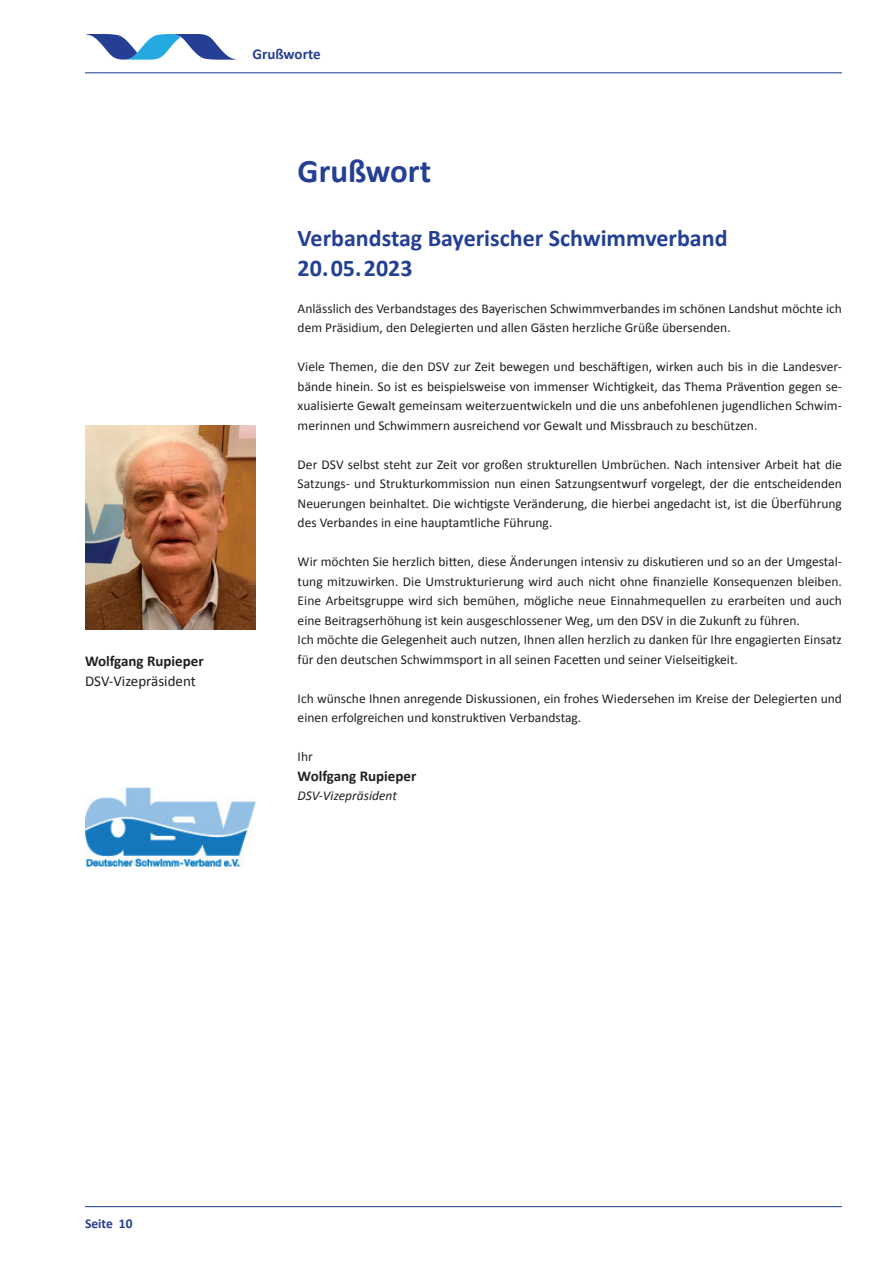
<style>
.page{position:relative;width:893px;height:1263px;background:#fff}
.page>*{position:absolute;margin:0;border:0;box-sizing:border-box;transform-origin:0 0}
.t1{font:700 33px "Calibri";color:#243f94}
.t2{font:700 24px/30px "Calibri";color:#243f94}
.t3{font:700 15px "Calibri";color:#231f20}
.t4{font:15px "Calibri";color:#231f20}
.t5{font:700 15px "Calibri";color:#243f94}
.t6{font:13.5px/19.5px "Calibri";color:#231f20}
.t7{font:italic 13.5px "Calibri";color:#231f20}
.t8{font:700 13.5px "Calibri";color:#243f94}
</style>
<div class="page">
<svg style="left:86px;top:34px;width:150px;height:26px"></svg>
<hr style="left:85px;top:1206px;width:757px;height:1px;background:#243f94">
<hr style="left:85px;top:72px;width:757px;height:1px;background:#243f94">
<img style="left:85px;top:425px;width:170px;height:204px">
<img style="left:85px;top:787px;width:170px;height:79px">
<p class="t3" style="left:85px;top:651px;width:120px">Wolfgang Rupieper</p>
<p class="t4" style="left:85px;top:671px;width:112px">DSV-Vizepräsident</p>
<p class="t5" style="left:253px;top:45px;width:70px">Grußworte</p>
<h1 class="t1" style="left:298px;top:150px;width:135px">Grußwort</h1>
<h2 class="t2" style="left:298px;top:223px;width:431px">Verbandstag Bayerischer Schwimmverband<br>20.05.2023</h2>
<p class="t6" style="left:298px;top:298px;width:546px">Anlässlich des Verbandstages des Bayerischen Schwimmverbandes im schönen Landshut möchte ich dem Präsidium, den Delegierten und allen Gästen herzliche Grüße übersenden.</p>
<p class="t6" style="left:298px;top:357px;width:546px;text-align:justify">Viele Themen, die den DSV zur Zeit bewegen und beschäftigen, wirken auch bis in die Landesver&shy;bände hinein. So ist es beispielsweise von immenser Wichtigkeit, das Thema Prävention gegen se&shy;xualisierte Gewalt gemeinsam weiterzuentwickeln und die uns anbefohlenen jugendlichen Schwim&shy;merinnen und Schwimmern ausreichend vor Gewalt und Missbrauch zu beschützen.</p>
<p class="t6" style="left:298px;top:454px;width:546px;text-align:justify">Der DSV selbst steht zur Zeit vor großen strukturellen Umbrüchen. Nach intensiver Arbeit hat die Satzungs- und Strukturkommission nun einen Satzungsentwurf vorgelegt, der die entscheidenden Neuerungen beinhaltet. Die wichtigste Veränderung, die hierbei angedacht ist, ist die Überführung des Verbandes in eine hauptamtliche Führung.</p>
<p class="t6" style="left:298px;top:552px;width:546px">Wir möchten Sie herzlich bitten, diese Änderungen intensiv zu diskutieren und so an der Umgestal&shy;tung mitzuwirken. Die Umstrukturierung wird auch nicht ohne finanzielle Konsequenzen bleiben.<br>Eine Arbeitsgruppe wird sich bemühen, mögliche neue Einnahmequellen zu erarbeiten und auch eine Beitragserhöhung ist kein ausgeschlossener Weg, um den DSV in die Zukunft zu führen.<br>Ich möchte die Gelegenheit auch nutzen, Ihnen allen herzlich zu danken für Ihre engagierten Einsatz für den deutschen Schwimmsport in all seinen Facetten und seiner Vielseitigkeit.</p>
<p class="t6" style="left:298px;top:688px;width:546px">Ich wünsche Ihnen anregende Diskussionen, ein frohes Wiedersehen im Kreise der Delegierten und einen erfolgreichen und konstruktiven Verbandstag.</p>
<p class="t6" style="left:298px;top:747px;width:17px">Ihr</p>
<p class="t3" style="left:298px;top:766px;width:120px">Wolfgang Rupieper</p>
<p class="t7" style="left:298px;top:786px;width:101px">DSV-Vizepräsident</p>
<p class="t8" style="left:85px;top:1215px;width:49px">Seite 10</p>
</div>
